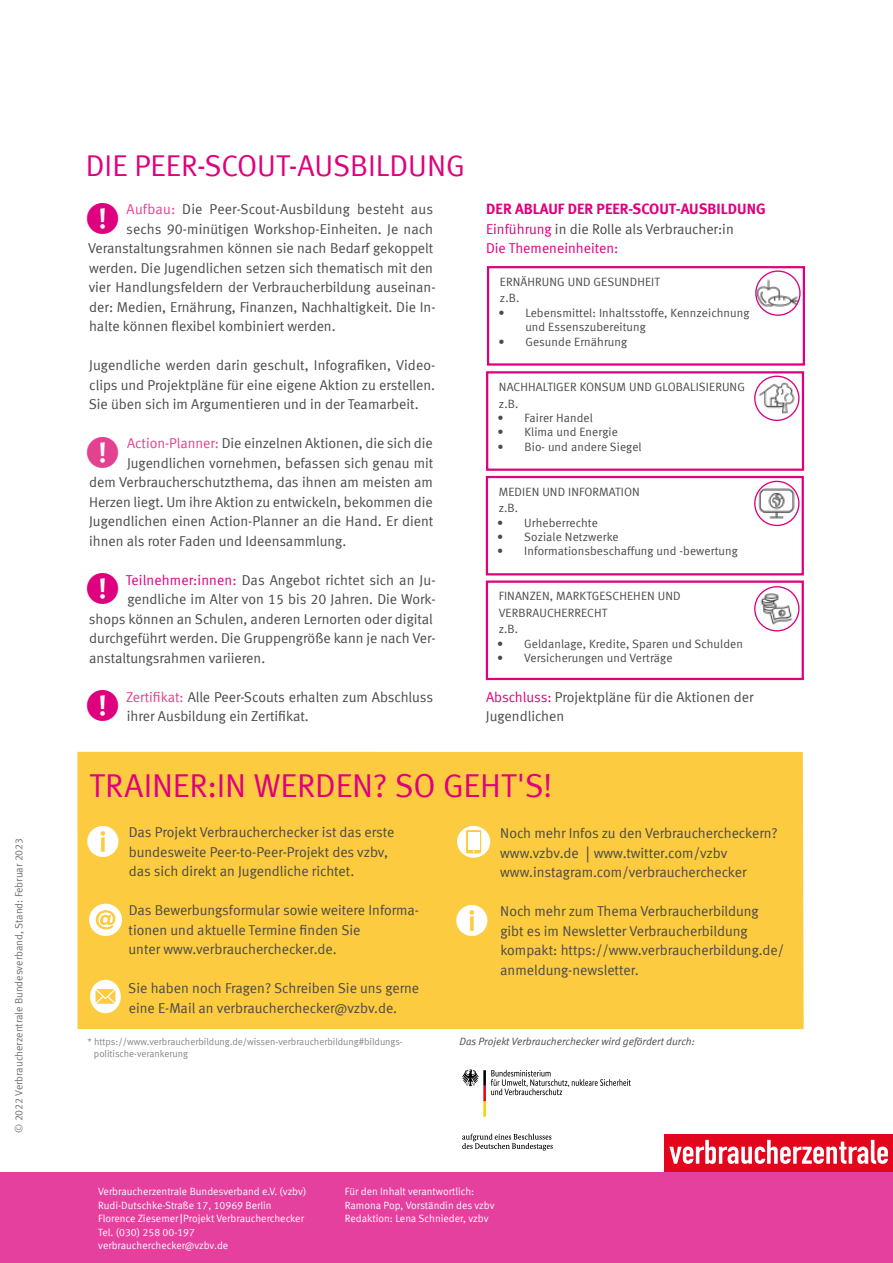
<style>
.page{position:relative;width:893px;height:1263px;background:#fff}
.page>*{position:absolute;margin:0;border:0;box-sizing:border-box;transform-origin:0 0}
.t1{font:33px "VZ Meta LF";letter-spacing:-.005em;color:#de007e}
.t2{font:30px "VZ Meta LF";color:#de007e}
.t3{font:700 15px "VZ Meta LF";color:#de007e}
.t4{font:14.25px/19.5px "VZ Meta LF";color:#4a4a49}
.t5{font:14.25px/19.5px "VZ Meta LF";color:#de007e}
.t6{font:12px/16.5px "VZ Meta LF";letter-spacing:.01em;color:#4a4a49}
.t7{font:10.5px/13.5px "VZ Meta LF";color:#fff}
.t8{font:10.5px "VZ Meta LF";color:#706f6f}
.t9{font:italic 10.5px "VZ Meta LF";color:#4b4a49}
.t10{font:9.75px/12px "VZ Meta LF";color:#878787}
.s1{color:#e34290}
.s2{color:#de007e}
.s3{color:#4a4a49}
.s4{font-size:16.5px}
</style>
<div class="page">
<div style="left:0;top:1172px;width:893px;height:91px;background:#e6409e"></div>
<div style="left:77px;top:752px;width:727px;height:277px;background:#fccb40"></div>
<svg style="left:462px;top:1133px;width:91px;height:17px"></svg>
<svg style="left:462px;top:1069px;width:169px;height:48px"></svg>
<svg style="left:89px;top:904px;width:33px;height:32px"></svg>
<svg style="left:90px;top:980px;width:31px;height:33px"></svg>
<svg style="left:457px;top:826px;width:33px;height:32px"></svg>
<div style="left:468px;top:832px;width:11px;height:18px;background:#fff"></div>
<div style="left:664px;top:1134px;width:229px;height:38px;background:#e3051b"></div>
<svg style="left:669px;top:1140px;width:219px;height:24px"></svg>
<div style="left:487px;top:266px;width:318px;height:100px;border:2px solid #de007e"></div>
<div style="left:486px;top:371px;width:318px;height:100px;border:2px solid #de007e"></div>
<div style="left:486px;top:476px;width:318px;height:99px;border:2px solid #de007e"></div>
<div style="left:486px;top:580px;width:318px;height:100px;border:2px solid #de007e"></div>
<img style="left:756px;top:277px;width:43px;height:33px">
<div style="left:755px;top:270px;width:46px;height:46px;border:1px solid #de007e;border-radius:50%"></div>
<img style="left:755px;top:382px;width:44px;height:33px">
<div style="left:754px;top:376px;width:45px;height:45px;border:1px solid #de007e;border-radius:50%"></div>
<img style="left:756px;top:487px;width:43px;height:33px">
<div style="left:754px;top:481px;width:45px;height:45px;border:1px solid #de007e;border-radius:50%"></div>
<img style="left:755px;top:592px;width:44px;height:33px">
<div style="left:754px;top:586px;width:45px;height:45px;border:1px solid #de007e;border-radius:50%"></div>
<svg style="left:87px;top:826px;width:31px;height:31px"></svg>
<svg style="left:457px;top:905px;width:31px;height:31px"></svg>
<p class="t8" style="left:13px;top:1133px;width:297px;rotate:-90deg">© 2022 Verbraucherzentrale Bundesverband, Stand: Februar 2023</p>
<h2 class="t2" style="left:86px;top:149px;width:380px">DIE PEER-SCOUT-AUSBILDUNG</h2>
<p class="t4" style="left:127px;top:199px;width:308px"><span class="s1">Aufbau:</span> Die Peer-Scout-Ausbildung besteht aus</p>
<p class="t4" style="left:126px;top:219px;width:308px">sechs 90-minütigen Workshop-Einheiten. Je nach</p>
<p class="t4" style="left:88px;top:238px;width:347px">Veranstaltungsrahmen können sie nach Bedarf gekoppelt</p>
<p class="t4" style="left:89px;top:258px;width:346px">werden. Die Jugendlichen setzen sich thematisch mit den</p>
<p class="t4" style="left:89px;top:277px;width:348px">vier Handlungsfeldern der Verbraucherbildung auseinan-</p>
<p class="t4" style="left:89px;top:297px;width:348px">der: Medien, Ernährung, Finanzen, Nachhaltigkeit. Die In-</p>
<p class="t4" style="left:89px;top:316px;width:248px">halte können flexibel kombiniert werden.</p>
<p class="t4" style="left:89px;top:355px;width:348px;text-align:justify">Jugendliche werden darin geschult, Infografiken, Video&shy;clips und Projektpläne für eine eigene Aktion zu erstellen.<br>Sie üben sich im Argumentieren und in der Teamarbeit.</p>
<p class="t4" style="left:127px;top:433px;width:307px"><span class="s1">Action-Planner:</span> Die einzelnen Aktionen, die sich die</p>
<p class="t4" style="left:127px;top:453px;width:308px">Jugendlichen vornehmen, befassen sich genau mit</p>
<p class="t4" style="left:89px;top:472px;width:345px">dem Verbraucherschutzthema, das ihnen am meisten am</p>
<p class="t4" style="left:89px;top:492px;width:345px">Herzen liegt. Um ihre Aktion zu entwickeln, bekommen die</p>
<p class="t4" style="left:89px;top:511px;width:346px">Jugendlichen einen Action-Planner an die Hand. Er dient</p>
<p class="t4" style="left:89px;top:531px;width:259px">ihnen als roter Faden und Ideensammlung.</p>
<p class="t4" style="left:126px;top:570px;width:311px"><span class="s2">Teilnehmer:innen:</span> Das Angebot richtet sich an Ju-</p>
<p class="t4" style="left:128px;top:589px;width:309px">gendliche im Alter von 15 bis 20 Jahren. Die Work-</p>
<p class="t4" style="left:89px;top:609px;width:346px">shops können an Schulen, anderen Lernorten oder digital</p>
<p class="t4" style="left:89px;top:628px;width:348px">durchgeführt werden. Die Gruppengröße kann je nach Ver-</p>
<p class="t4" style="left:89px;top:648px;width:178px">anstaltungsrahmen variieren.</p>
<p class="t4" style="left:126px;top:687px;width:309px"><span class="s1">Zertifikat:</span> Alle Peer-Scouts erhalten zum Abschluss ihrer Ausbildung ein Zertifikat.</p>
<p class="t3" style="left:486px;top:200px;width:281px">DER ABLAUF DER PEER-SCOUT-AUSBILDUNG</p>
<p class="t5" style="left:486px;top:219px;width:249px">Einführung <span class="s3">in die Rolle als Verbraucher:in<br></span>Die Themeneinheiten:</p>
<p class="t6" style="left:500px;top:273px;width:162px">ERNÄHRUNG UND GESUNDHEIT z.B.</p>
<p class="t6" style="left:525px;top:305px;width:226px;line-height:14.4px;text-indent:-27px">• Lebensmittel: Inhaltsstoffe, Kennzeichnung und Essenszubereitung</p>
<p class="t6" style="left:498px;top:333px;width:130px">• Gesunde Ernährung</p>
<p class="t6" style="left:499px;top:378px;width:247px">NACHHALTIGER KONSUM UND GLOBALISIERUNG z.B.</p>
<p class="t6" style="left:497px;top:409px;width:97px">• Fairer Handel</p>
<p class="t6" style="left:497px;top:424px;width:122px">• Klima und Energie</p>
<p class="t6" style="left:497px;top:438px;width:146px">• Bio- und andere Siegel</p>
<p class="t6" style="left:499px;top:483px;width:143px">MEDIEN UND INFORMATION z.B.</p>
<p class="t6" style="left:497px;top:514px;width:102px">• Urheberrechte</p>
<p class="t6" style="left:497px;top:528px;width:123px">• Soziale Netzwerke</p>
<p class="t6" style="left:497px;top:543px;width:242px">• Informationsbeschaffung und -bewertung</p>
<p class="t6" style="left:499px;top:588px;width:184px">FINANZEN, MARKTGESCHEHEN UND<br>VERBRAUCHERRECHT<br>z.B.</p>
<p class="t6" style="left:497px;top:635px;width:247px">• Geldanlage, Kredite, Sparen und Schulden</p>
<p class="t6" style="left:497px;top:650px;width:177px">• Versicherungen und Verträge</p>
<p class="t4" style="left:486px;top:687px;width:269px"><span class="s2">Abschluss:</span> Projektpläne für die Aktionen der<br>Jugendlichen</p>
<h1 class="t1" style="left:89px;top:766px;width:464px">TRAINER:IN WERDEN? SO GEHT'S!</h1>
<p class="t4" style="left:129px;top:822px;width:267px">Das Projekt Verbraucherchecker ist das erste bundesweite Peer-to-Peer-Projekt des vzbv, das sich direkt an Jugendliche richtet.</p>
<p class="t4" style="left:129px;top:900px;width:292px">Das Bewerbungsformular sowie weitere Informa&shy;tionen und aktuelle Termine finden Sie<br>unter www.verbraucherchecker.de.</p>
<p class="t4" style="left:128px;top:978px;width:292px">Sie haben noch Fragen? Schreiben Sie uns gerne eine E-Mail an verbraucherchecker@vzbv.de.</p>
<p class="t10" style="left:94px;top:1036px;width:310px;text-indent:-6px">* https://www.verbraucherbildung.de/wissen-verbraucherbildung#bildungs&shy;politische-verankerung</p>
<p class="t4" style="left:500px;top:823px;width:279px">Noch mehr Infos zu den Verbrauchercheckern? www.vzbv.de <span class="s4">|</span> www.twitter.com/vzbv www.instagram.com/verbraucherchecker</p>
<p class="t4" style="left:500px;top:901px;width:286px">Noch mehr zum Thema Verbraucherbildung gibt es im Newsletter Verbraucherbildung kompakt: https://www.verbraucherbildung.de/ anmeldung-newsletter.</p>
<p class="t9" style="left:459px;top:1035px;width:237px">Das Projekt Verbraucherchecker wird gefördert durch:</p>
<p class="t7" style="left:98px;top:1185px;width:210px">Verbraucherzentrale Bundesverband e.V. (vzbv)<br>Rudi-Dutschke-Straße 17, 10969 Berlin Florence Ziesemer Projekt Verbraucherchecker Tel. (030) 258 00-197 verbraucherchecker@vzbv.de</p>
<p class="t7" style="left:345px;top:1185px;width:151px">Für den Inhalt verantwortlich:<br>Ramona Pop, Vorständin des vzbv<br>Redaktion: Lena Schnieder, vzbv</p>
</div>
